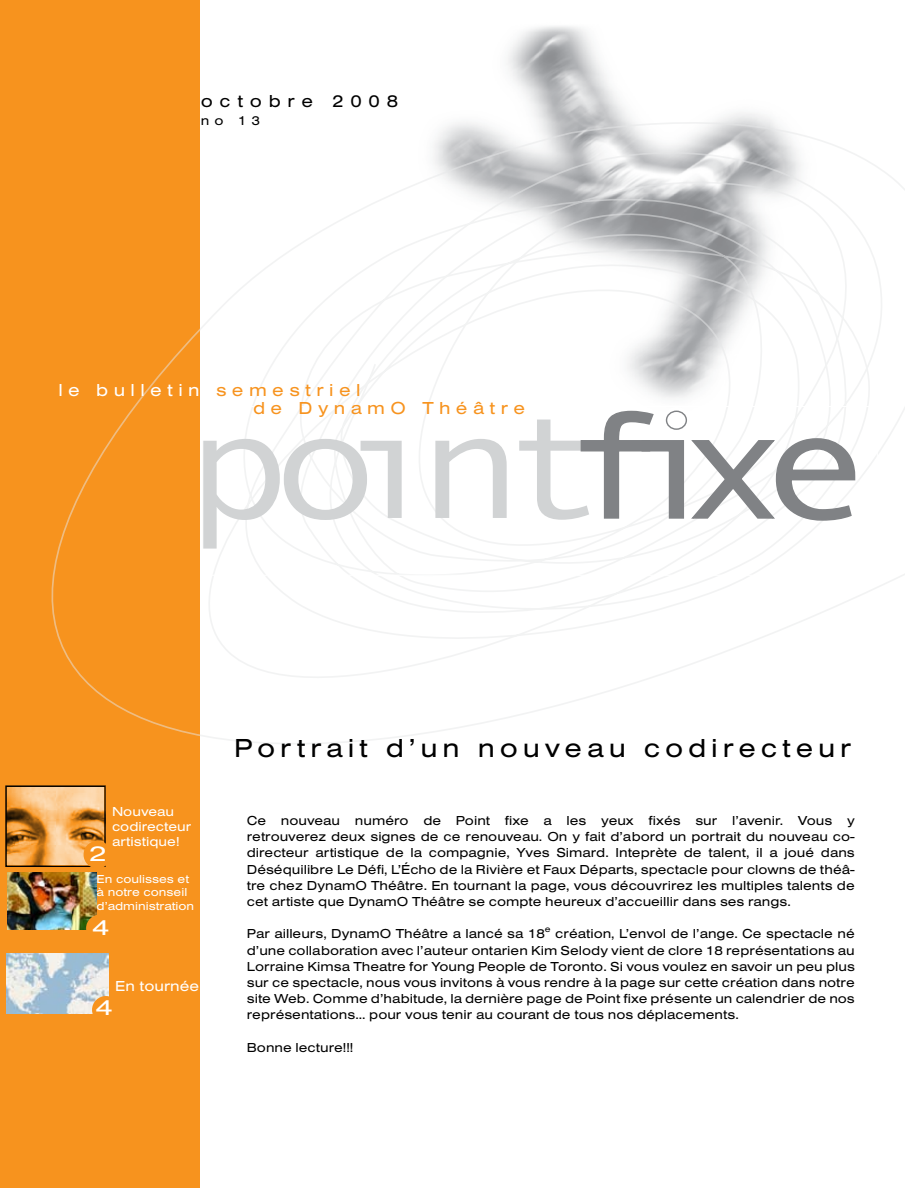
<style>
.page{position:relative;width:918px;height:1188px;background:#fff}
.page>*{position:absolute;margin:0;border:0;box-sizing:border-box;transform-origin:0 0}
.t1{font:27px "Sans Extended Regular DTC";letter-spacing:.18em;color:#000}
.t2{font:22.5px "Sans Extended Regular DTC";color:#fff;scale:1.25 1}
.t3{font:18px/18px "Sans Extended Regular DTC";letter-spacing:.3em;color:#f7931e}
.t4{font:18px "Sans Extended Regular DTC";letter-spacing:.375em;color:#000}
.t5{font:15px "Sans Extended Regular DTC";color:#fff}
.t6{font:13.5px/16.2px "Sans Extended Regular DTC";color:#000;text-align:justify}
.t7{font:13.5px/15px "Sans Extended Regular DTC";color:#fff}
.t8{font:12px/13.5px "Sans Extended Regular DTC";color:#fff}
.s1{color:#fff}
</style>
<div class="page">
<div style="left:0;top:0;width:200px;height:1188px;background:#f7931e"></div>
<img style="left:508px;top:26px;width:265px;height:96px">
<svg style="left:51px;top:122px;width:853px;height:622px"></svg>
<svg style="left:205px;top:411px;width:199px;height:138px"></svg>
<svg style="left:435px;top:439px;width:72px;height:79px"></svg>
<svg style="left:519px;top:410px;width:336px;height:111px"></svg>
<div style="left:380px;top:408px;width:25px;height:26px;background:#fff;border-radius:50%"></div>
<div style="left:662px;top:407px;width:29px;height:27px;background:#fff;border-radius:50%"></div>
<div style="left:666px;top:411px;width:21px;height:19px;border:1px solid #808285;border-radius:50%"></div>
<img style="left:7px;top:953px;width:101px;height:60px">
<img style="left:7px;top:873px;width:89px;height:56px">
<div style="left:92px;top:996px;width:28px;height:28px;background:#f7931e;border-radius:50%"></div>
<div style="left:86px;top:914px;width:30px;height:28px;background:#f7931e;border-radius:50%"></div>
<img style="left:8px;top:788px;width:95px;height:76px">
<div style="left:5px;top:785px;width:101px;height:82px;border:2px solid #000"></div>
<div style="left:84px;top:841px;width:27px;height:28px;background:#f7931e;border-radius:50%"></div>
<h3 class="t4" style="left:201px;top:90px;width:199px">octobre 2008</h3>
<p class="t6" style="left:201px;top:112px;width:61px">no 13</p>
<h3 class="t3" style="left:253px;top:381px;width:273px;text-indent:-195px"><span class="s1">le bulletin</span> semestriel<br>de DynamO Théâtre</h3>
<p class="t7" style="left:112px;top:804px;width:81px">Nouveau codirecteur artistique!</p>
<h2 class="t2" style="left:89px;top:841px;width:16px">2</h2>
<p class="t8" style="left:97px;top:872px;width:99px">En coulisses et à notre conseil d’administration</p>
<h2 class="t2" style="left:92px;top:915px;width:16px">4</h2>
<p class="t5" style="left:115px;top:978px;width:86px">En tournée</p>
<h2 class="t2" style="left:95px;top:995px;width:16px">4</h2>
<h1 class="t1" style="left:234px;top:732px;width:619px">Portrait d’un nouveau codirecteur</h1>
<p class="t6" style="left:247px;top:812px;width:609px">Ce nouveau numéro de Point fixe a les yeux fixés sur l’avenir. Vous y retrouverez deux signes de ce renouveau. On y fait d’abord un portrait du nouveau co&shy;directeur artistique de la compagnie, Yves Simard. Inteprète de talent, il a joué dans Déséquilibre Le Défi, L’Écho de la Rivière et Faux Départs, spectacle pour clowns de théâ&shy;tre chez DynamO Théâtre. En tournant la page, vous découvrirez les multiples talents de cet artiste que DynamO Théâtre se compte heureux d’accueillir dans ses rangs.</p>
<p class="t6" style="left:247px;top:926px;width:609px">Par ailleurs, DynamO Théâtre a lancé sa 18<sup>e</sup> création, L’envol de l’ange. Ce spectacle né d’une collaboration avec l’auteur ontarien Kim Selody vient de clore 18 représentations au Lorraine Kimsa Theatre for Young People de Toronto. Si vous voulez en savoir un peu plus sur ce spectacle, nous vous invitons à vous rendre à la page sur cette création dans notre site Web. Comme d’habitude, la dernière page de Point fixe présente un calendrier de nos représentations... pour vous tenir au courant de tous nos déplacements.</p>
<p class="t6" style="left:247px;top:1039px;width:108px">Bonne lecture!!!</p>
</div>
